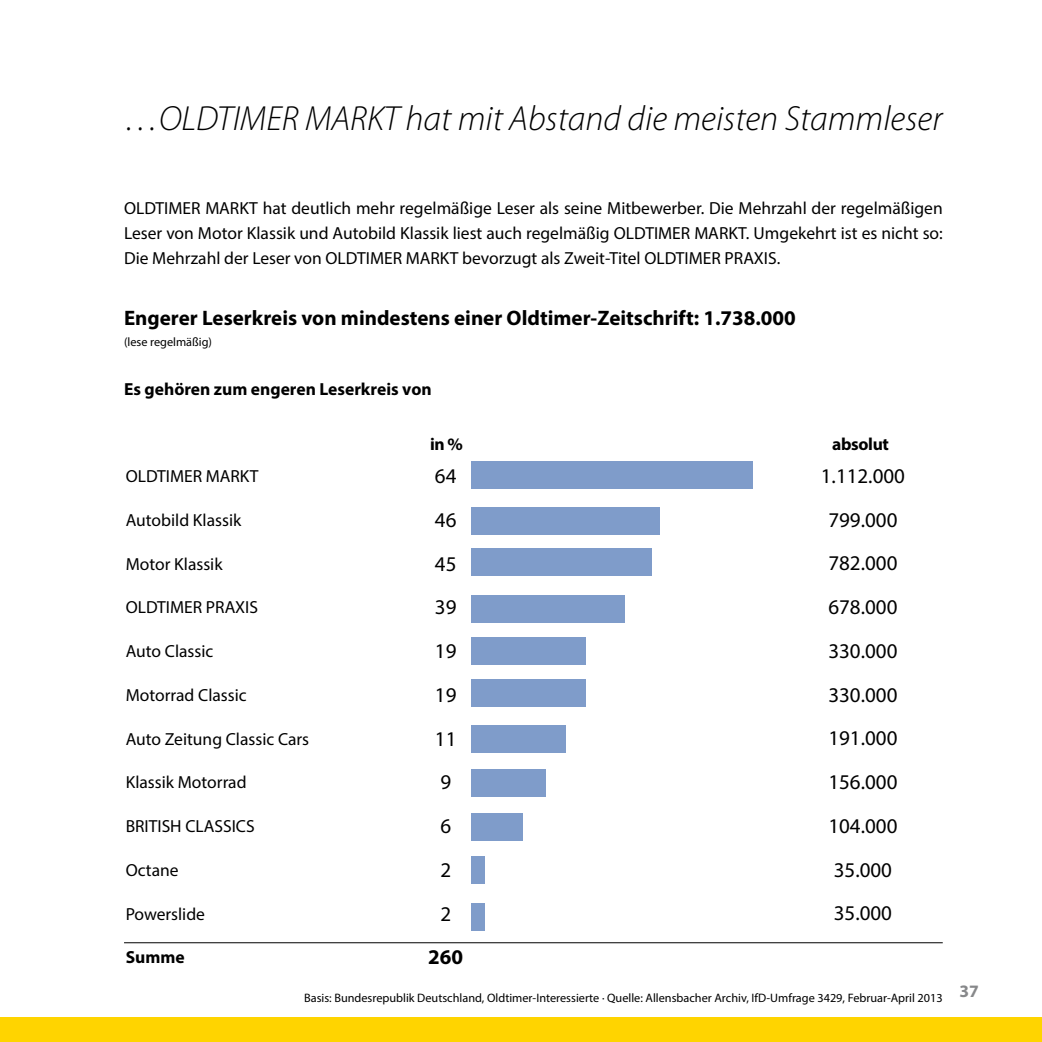
<style>
.page{position:relative;width:1042px;height:1042px;background:#fff}
.page>*{position:absolute;margin:0;border:0;box-sizing:border-box;transform-origin:0 0}
.t1{font:italic 300 35px "Myriad Pro";color:#000}
.t2{font:21px/43.8px "Myriad Pro";color:#000}
.t3{font:700 21px "Myriad Pro";color:#000}
.t4{font:17.5px/25px "Myriad Pro";color:#000;text-align:justify}
.t5{font:700 17.5px "Myriad Pro";color:#000}
.t6{font:700 17.5px "Myriad Pro";letter-spacing:-.02em;color:#000}
.t7{font:700 17.5px "Myriad Pro";color:#87888a}
.t8{font:12.25px "Myriad Pro";color:#000}
</style>
<div class="page">
<div style="left:471px;top:461px;width:281px;height:28px;background:#7f9cca"></div>
<div style="left:471px;top:507px;width:189px;height:27px;background:#7f9cca"></div>
<div style="left:471px;top:548px;width:180px;height:27px;background:#7f9cca"></div>
<div style="left:471px;top:595px;width:154px;height:28px;background:#7f9cca"></div>
<div style="left:471px;top:637px;width:115px;height:28px;background:#7f9cca"></div>
<div style="left:471px;top:680px;width:115px;height:27px;background:#7f9cca"></div>
<div style="left:471px;top:725px;width:95px;height:28px;background:#7f9cca"></div>
<div style="left:471px;top:769px;width:75px;height:27px;background:#7f9cca"></div>
<div style="left:471px;top:814px;width:52px;height:27px;background:#7f9cca"></div>
<div style="left:471px;top:856px;width:14px;height:27px;background:#7f9cca"></div>
<div style="left:471px;top:903px;width:14px;height:27px;background:#7f9cca"></div>
<div style="left:0;top:1017px;width:1042px;height:25px;background:#ffd400"></div>
<hr style="left:124px;top:942px;width:819px;height:1px;background:#000">
<h1 class="t1" style="left:124px;top:98px;width:820px">…OLDTIMER MARKT hat mit Abstand die meisten Stammleser</h1>
<p class="t4" style="left:124px;top:195px;width:820px">OLDTIMER MARKT hat deutlich mehr regelmäßige Leser als seine Mitbewerber. Die Mehrzahl der regelmäßigen Leser von Motor Klassik und Autobild Klassik liest auch regelmäßig OLDTIMER MARKT. Umgekehrt ist es nicht so:<br>Die Mehrzahl der Leser von OLDTIMER MARKT bevorzugt als Zweit-Titel OLDTIMER PRAXIS.</p>
<p class="t3" style="left:124px;top:304px;width:673px">Engerer Leserkreis von mindestens einer Oldtimer-Zeitschrift: 1.738.000</p>
<p class="t8" style="left:124px;top:335px;width:90px">(lese regelmäßig)</p>
<p class="t5" style="left:124px;top:378px;width:309px">Es gehören zum engeren Leserkreis von</p>
<p class="t4" style="left:126px;top:463px;width:134px">OLDTIMER MARKT</p>
<p class="t4" style="left:126px;top:507px;width:117px">Autobild Klassik</p>
<p class="t4" style="left:126px;top:551px;width:98px">Motor Klassik</p>
<p class="t4" style="left:126px;top:595px;width:134px">OLDTIMER PRAXIS</p>
<p class="t4" style="left:126px;top:638px;width:89px">Auto Classic</p>
<p class="t4" style="left:126px;top:682px;width:123px">Motorrad Classic</p>
<p class="t4" style="left:126px;top:726px;width:185px">Auto Zeitung Classic Cars</p>
<p class="t4" style="left:126px;top:770px;width:122px">Klassik Motorrad</p>
<p class="t4" style="left:126px;top:813px;width:131px">BRITISH CLASSICS</p>
<p class="t4" style="left:126px;top:857px;width:54px">Octane</p>
<p class="t4" style="left:126px;top:901px;width:81px">Powerslide</p>
<p class="t5" style="left:126px;top:946px;width:60px">Summe</p>
<p class="t5" style="left:430px;top:433px;width:34px">in %</p>
<p class="t6" style="left:832px;top:432px;width:58px">absolut</p>
<p class="t2" style="left:435px;top:454px;width:23px">64<br>46<br>45<br>39<br>19<br>19<br>11<br>9<br>6<br>2<br>2</p>
<p class="t3" style="left:428px;top:943px;width:36px">260</p>
<p class="t2" style="left:821px;top:454px;width:86px;text-align:center">1.112.000<br>799.000<br>782.000<br>678.000<br>330.000<br>330.000<br>191.000<br>156.000<br>104.000<br>35.000<br>35.000</p>
<p class="t8" style="left:304px;top:990px;width:640px">Basis: Bundesrepublik Deutschland, Oldtimer-Interessierte · Quelle: Allensbacher Archiv, IfD-Umfrage 3429, Februar-April 2013</p>
<p class="t7" style="left:959px;top:980px;width:21px">37</p>
</div>
